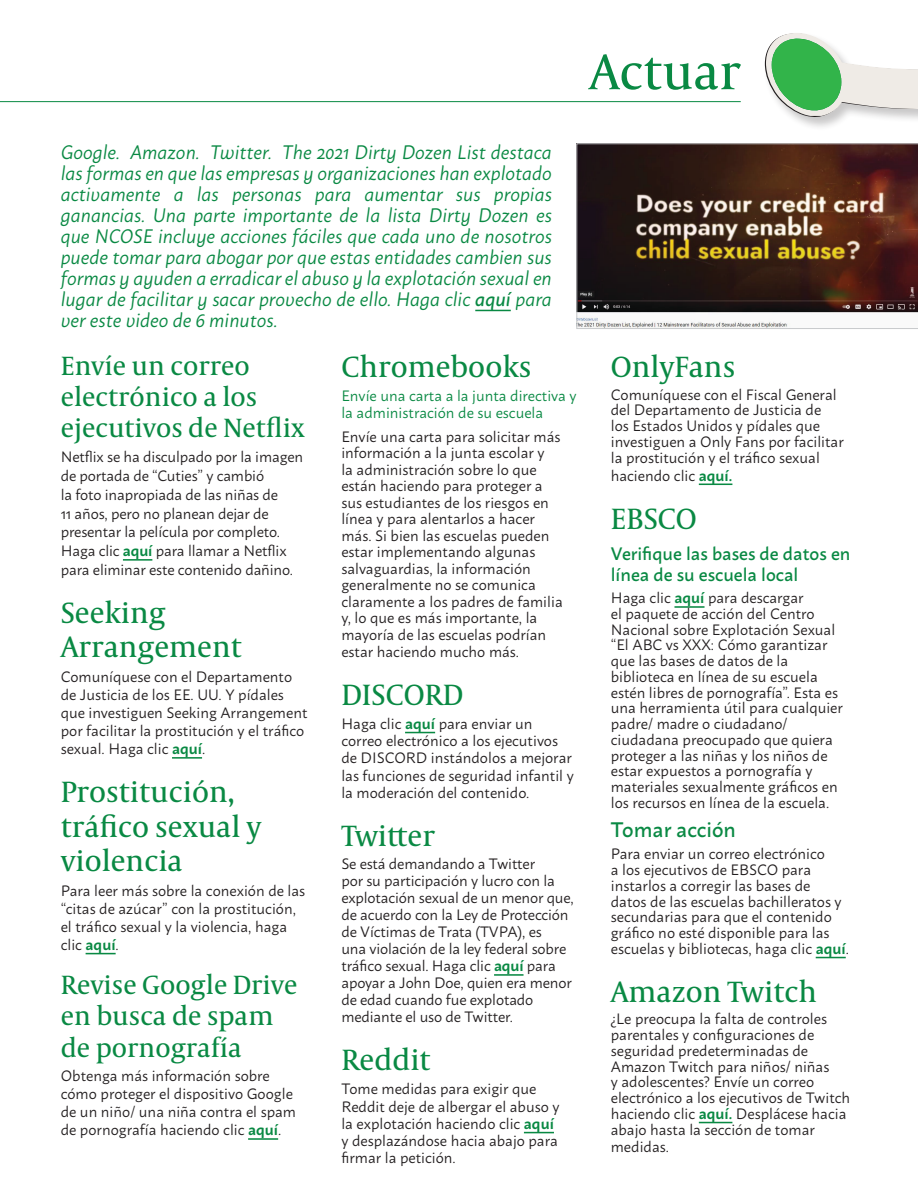
<style>
.page{position:relative;width:918px;height:1188px;background:#fff}
.page>*{position:absolute;margin:0;border:0;box-sizing:border-box;transform-origin:0 0}
.t1{font:51px "Capitolium News 2";color:#098943}
.t2{font:30px/34.5px "Capitolium News 2";color:#098943}
.t3{font:27px/31px "Capitolium News 2";color:#098943}
.t4{font:500 21px "Macho";color:#098943}
.t5{font:italic 19.5px/21px "Macho";color:#098943;text-align:justify}
.t6{font:500 18px/20.7px "Macho";color:#098943}
.t7{font:15px/15.8px "Macho";color:#231f20}
.t8{font:15px/17.2px "Macho";color:#098943}
.s1{font-weight:500}
.s2{font-weight:600;color:#098943}
</style>
<div class="page">
<hr style="left:475px;top:310px;width:36px;height:1px;background:#098943">
<hr style="left:405px;top:732px;width:30px;height:1px;background:#098943">
<hr style="left:494px;top:974px;width:30px;height:2px;background:#098943">
<hr style="left:524px;top:1132px;width:30px;height:1px;background:#098943">
<hr style="left:699px;top:484px;width:33px;height:1px;background:#098943">
<hr style="left:674px;top:606px;width:31px;height:2px;background:#098943">
<hr style="left:816px;top:957px;width:30px;height:1px;background:#098943">
<hr style="left:699px;top:1122px;width:33px;height:1px;background:#098943">
<hr style="left:123px;top:559px;width:29px;height:2px;background:#098943">
<hr style="left:172px;top:757px;width:30px;height:2px;background:#098943">
<hr style="left:86px;top:953px;width:30px;height:1px;background:#098943">
<hr style="left:248px;top:1138px;width:30px;height:2px;background:#098943">
<svg style="left:577px;top:144px;width:341px;height:185px;background:#543d32"></svg>
<hr style="left:0;top:101px;width:741px;height:1px;background:#098943">
<div style="left:763px;top:32px;width:155px;height:99px;background:#231f20;opacity:.25"></div>
<svg style="left:765px;top:32px;width:153px;height:86px"></svg>
<p class="t1" style="left:589px;top:36px;width:153px">Actuar</p>
<p class="t5" style="left:61px;top:140px;width:493px">Google. Amazon. Twitter. The 2021 Dirty Dozen List destaca las formas en que las empresas y organizaciones han explotado activamente a las personas para aumentar sus propias ganancias. Una parte importante de la lista Dirty Dozen es que NCOSE incluye acciones fáciles que cada uno de nosotros puede tomar para abogar por que estas entidades cambien sus formas y ayuden a erradicar el abuso y la explotación sexual en lugar de facilitar y sacar provecho de ello. Haga clic <span class="s1">aquí</span> para ver este video de 6 minutos.</p>
<p class="t2" style="left:341px;top:348px;width:192px">Chromebooks</p>
<p class="t8" style="left:341px;top:386px;width:237px">Envíe una carta a la junta directiva y la administración de su escuela</p>
<p class="t7" style="left:341px;top:426px;width:223px;line-height:16.5px">Envíe una carta para solicitar más información a la junta escolar y<br>la administración sobre lo que están haciendo para proteger a sus estudiantes de los riesgos en línea y para alentarlos a hacer más. Si bien las escuelas pueden estar implementando algunas salvaguardias, la información generalmente no se comunica claramente a los padres de familia y, lo que es más importante, la mayoría de las escuelas podrían estar haciendo mucho más.</p>
<p class="t2" style="left:341px;top:676px;width:124px">DISCORD</p>
<p class="t7" style="left:341px;top:713px;width:234px;line-height:17.2px">Haga clic <span class="s2">aquí</span> para enviar un correo electrónico a los ejecutivos de DISCORD instándolos a mejorar las funciones de seguridad infantil y la moderación del contenido.</p>
<p class="t2" style="left:341px;top:817px;width:95px">Twitter</p>
<p class="t7" style="left:341px;top:854px;width:234px;line-height:17px">Se está demandando a Twitter<br>por su participación y lucro con la explotación sexual de un menor que, de acuerdo con la Ley de Protección de Víctimas de Trata (TVPA), es<br>una violación de la ley federal sobre tráfico sexual. Haga clic <span class="s2">aquí</span> para apoyar a John Doe, quien era menor de edad cuando fue explotado mediante el uso de Twitter.</p>
<p class="t2" style="left:341px;top:1042px;width:91px">Reddit</p>
<p class="t7" style="left:341px;top:1079px;width:220px;line-height:17.2px">Tome medidas para exigir que<br>Reddit deje de albergar el abuso y la explotación haciendo clic <span class="s2">aquí </span>y desplazándose hacia abajo para firmar la petición.</p>
<p class="t3" style="left:61px;top:349px;width:245px">Envíe un correo electrónico a los ejecutivos de Netflix</p>
<p class="t7" style="left:61px;top:446px;width:244px;line-height:18.8px">Netflix se ha disculpado por la imagen de portada de “Cuties” y cambió<br>la foto inapropiada de las niñas de<br>11 años, pero no planean dejar de presentar la película por completo.<br>Haga clic <span class="s2">aquí</span> para llamar a Netflix para eliminar este contenido dañino.</p>
<p class="t2" style="left:61px;top:594px;width:183px">Seeking<br>Arrangement</p>
<p class="t7" style="left:61px;top:666px;width:248px;line-height:18px">Comuníquese con el Departamento de Justicia de los EE. UU. Y pídales que investiguen Seeking Arrangement por facilitar la prostitución y el tráfico sexual. Haga clic <span class="s2">aquí</span>.</p>
<p class="t2" style="left:61px;top:773px;width:202px">Prostitución, tráfico sexual y violencia</p>
<p class="t7" style="left:61px;top:880px;width:246px;line-height:18px">Para leer más sobre la conexión de las “citas de azúcar” con la prostitución, el tráfico sexual y la violencia, haga clic <span class="s2">aquí</span>.</p>
<p class="t3" style="left:61px;top:969px;width:238px">Revise Google Drive en busca de spam de pornografía</p>
<p class="t7" style="left:61px;top:1065px;width:237px;line-height:18px">Obtenga más información sobre cómo proteger el dispositivo Google de un niño/ una niña contra el spam de pornografía haciendo clic <span class="s2">aquí</span>.</p>
<p class="t2" style="left:611px;top:348px;width:126px">OnlyFans</p>
<p class="t7" style="left:611px;top:385px;width:235px">Comuníquese con el Fiscal General del Departamento de Justicia de<br>los Estados Unidos y pídales que investiguen a Only Fans por facilitar la prostitución y el tráfico sexual</p>
<p class="t7" style="left:611px;top:466px;width:123px">haciendo clic <span class="s2">aquí.</span></p>
<p class="t2" style="left:611px;top:500px;width:88px">EBSCO</p>
<p class="t6" style="left:611px;top:542px;width:241px">Verifique las bases de datos en línea de su escuela local</p>
<p class="t7" style="left:611px;top:589px;width:234px">Haga clic <span class="s2">aquí</span> para descargar<br>el paquete de acción del Centro<br>Nacional sobre Explotación Sexual “El ABC vs XXX: Cómo garantizar que las bases de datos de la biblioteca en línea de su escuela estén libres de pornografía”. Esta es una herramienta útil para cualquier padre/ madre o ciudadano/ ciudadana preocupado que quiera proteger a las niñas y los niños de estar expuestos a pornografía y materiales sexualmente gráficos en los recursos en línea de la escuela.</p>
<p class="t4" style="left:611px;top:811px;width:127px">Tomar acción</p>
<p class="t7" style="left:611px;top:845px;width:240px">Para enviar un correo electrónico<br>a los ejecutivos de EBSCO para instarlos a corregir las bases de datos de las escuelas bachilleratos y secundarias para que el contenido gráfico no esté disponible para las escuelas y bibliotecas, haga clic <span class="s2">aquí</span>.</p>
<p class="t2" style="left:611px;top:973px;width:208px">Amazon Twitch</p>
<p class="t7" style="left:611px;top:1010px;width:241px">¿Le preocupa la falta de controles parentales y configuraciones de seguridad predeterminadas de Amazon Twitch para niños/ niñas<br>y adolescentes? Envíe un correo electrónico a los ejecutivos de Twitch haciendo clic <span class="s2">aquí.</span> Desplácese hacia abajo hasta la sección de tomar</p>
<p class="t7" style="left:611px;top:1137px;width:60px">medidas.</p>
</div>
